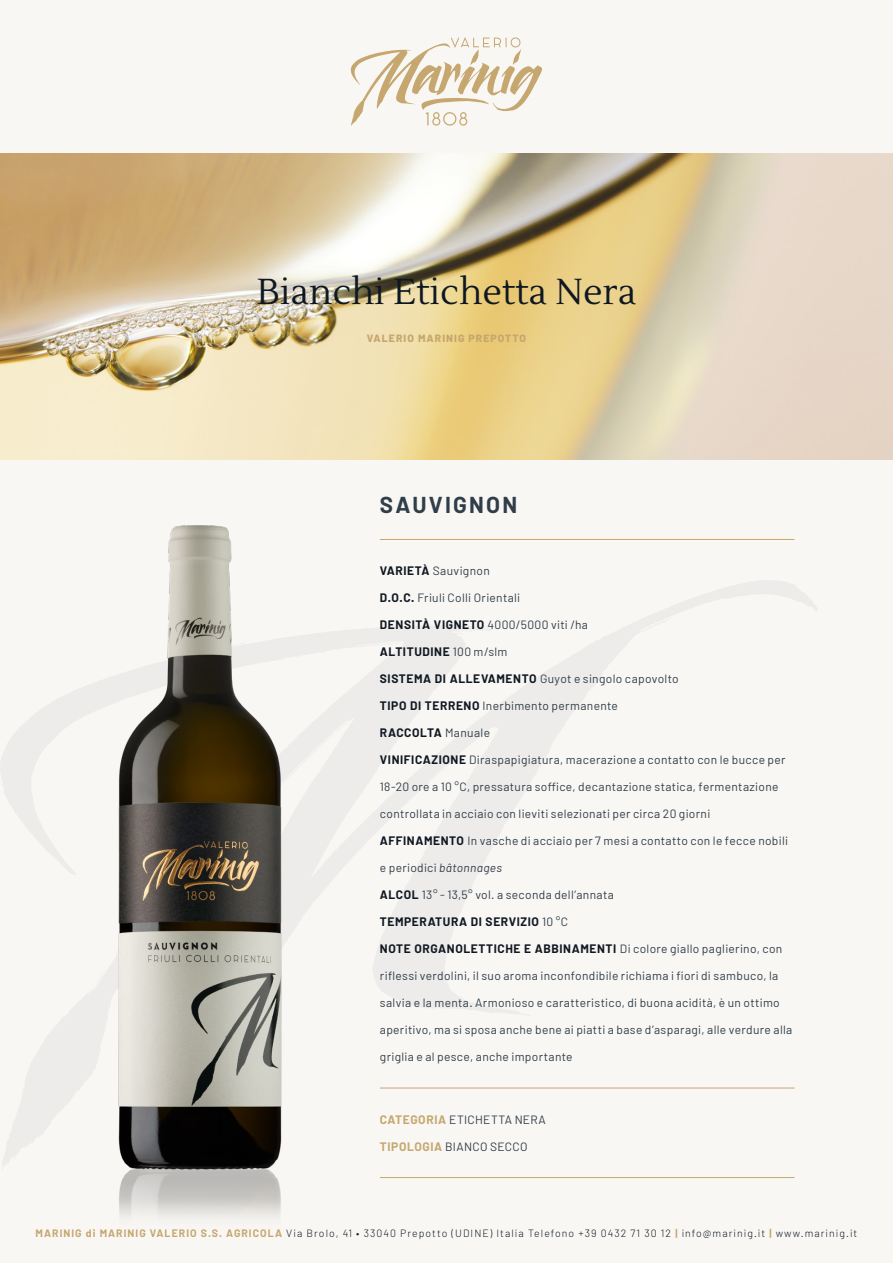
<style>
.page{position:relative;width:893px;height:1263px;background:#f9f7f4}
.page>*{position:absolute;margin:0;border:0;box-sizing:border-box;transform-origin:0 0}
.t1{font:36px "Lustria";letter-spacing:.005em;color:#0f1822}
.t2{font:700 22.5px "Barlow";letter-spacing:.1em;color:#303e49}
.t3{font:12px "Barlow";letter-spacing:.025em;color:#303e49}
.t4{font:700 12px "Barlow";letter-spacing:.05em;color:#0f1822}
.t5{font:300 10.5px "Barlow";letter-spacing:.1em;color:#0f1822}
.t6{font:800 10.5px "Barlow";letter-spacing:.1em;color:#c5a76f}
.s1{font-weight:700;color:#0f1822}
.s2{font-weight:400;color:#303e49}
.s3{font-style:italic}
.s4{font-weight:700;color:#c5a76f}
</style>
<div class="page">
<img style="left:0;top:153px;width:893px;height:306px">
<svg style="left:404px;top:580px;width:414px;height:509px"></svg>
<svg style="left:418px;top:787px;width:5px;height:4px"></svg>
<img style="left:0;top:459px;width:404px;height:758px">
<hr style="left:380px;top:539px;width:414px;height:1px;background:#c5a76f">
<hr style="left:380px;top:1088px;width:414px;height:1px;background:#c5a76f">
<hr style="left:380px;top:1177px;width:414px;height:1px;background:#c5a76f">
<svg style="left:351px;top:37px;width:191px;height:89px"></svg>
<h1 class="t1" style="left:257px;top:270px;width:381px">Bianchi Etichetta Nera</h1>
<p class="t6" style="left:367px;top:332px;width:161px">VALERIO MARINIG PREPOTTO</p>
<h2 class="t2" style="left:380px;top:491px;width:139px">SAUVIGNON</h2>
<p class="t3" style="left:380px;top:564px;width:111px"><span class="s1">VARIETÀ</span> Sauvignon</p>
<p class="t3" style="left:380px;top:591px;width:142px"><span class="s1">D.O.C.</span> Friuli Colli Orientali</p>
<p class="t3" style="left:380px;top:618px;width:210px"><span class="s1">DENSITÀ VIGNETO</span> 4000/5000 viti /ha</p>
<p class="t4" style="left:380px;top:644px;width:129px">ALTITUDINE <span class="s2">100 m/slm</span></p>
<p class="t3" style="left:380px;top:672px;width:300px"><span class="s1">SISTEMA DI ALLEVAMENTO</span> Guyot e singolo capovolto</p>
<p class="t3" style="left:380px;top:699px;width:240px"><span class="s1">TIPO DI TERRENO</span> Inerbimento permanente</p>
<p class="t4" style="left:380px;top:725px;width:112px">RACCOLTA <span class="s2">Manuale</span></p>
<p class="t3" style="left:380px;top:753px;width:407px"><span class="s1">VINIFICAZIONE</span> Diraspapigiatura, macerazione a contatto con le bucce per</p>
<p class="t3" style="left:380px;top:780px;width:400px">18-20 ore a 10 °C, pressatura soffice, decantazione statica, fermentazione</p>
<p class="t3" style="left:380px;top:807px;width:332px">controllata in acciaio con lieviti selezionati per circa 20 giorni</p>
<p class="t3" style="left:380px;top:834px;width:410px"><span class="s1">AFFINAMENTO</span> In vasche di acciaio per 7 mesi a contatto con le fecce nobili</p>
<p class="t3" style="left:380px;top:861px;width:124px">e periodici <span class="s3">bâtonnages</span></p>
<p class="t3" style="left:380px;top:888px;width:235px"><span class="s1">ALCOL</span> 13° - 13,5° vol. a seconda dell’annata</p>
<p class="t4" style="left:380px;top:914px;width:190px">TEMPERATURA DI SERVIZIO <span class="s2">10 °C</span></p>
<p class="t4" style="left:380px;top:941px;width:404px">NOTE ORGANOLETTICHE E ABBINAMENTI <span class="s2">Di colore giallo paglierino, con</span></p>
<p class="t3" style="left:380px;top:969px;width:400px">riflessi verdolini, il suo aroma inconfondibile richiama i fiori di sambuco, la</p>
<p class="t3" style="left:380px;top:996px;width:401px">salvia e la menta. Armonioso e caratteristico, di buona acidità, è un ottimo</p>
<p class="t3" style="left:380px;top:1023px;width:414px">aperitivo, ma si sposa anche bene ai piatti a base d’asparagi, alle verdure alla</p>
<p class="t3" style="left:380px;top:1050px;width:194px">griglia e al pesce, anche importante</p>
<p class="t3" style="left:380px;top:1112px;width:167px"><span class="s4">CATEGORIA</span> ETICHETTA NERA</p>
<p class="t3" style="left:380px;top:1139px;width:149px"><span class="s4">TIPOLOGIA</span> BIANCO SECCO</p>
<p class="t5" style="left:36px;top:1226px;width:823px"><span class="s4">MARINIG di MARINIG VALERIO S.S. AGRICOLA</span> Via Brolo, 41 • 33040 Prepotto (UDINE) Italia Telefono +39 0432 71 30 12 <span class="s4">|</span> info@marinig.it <span class="s4">|</span> www.marinig.it</p>
</div>
